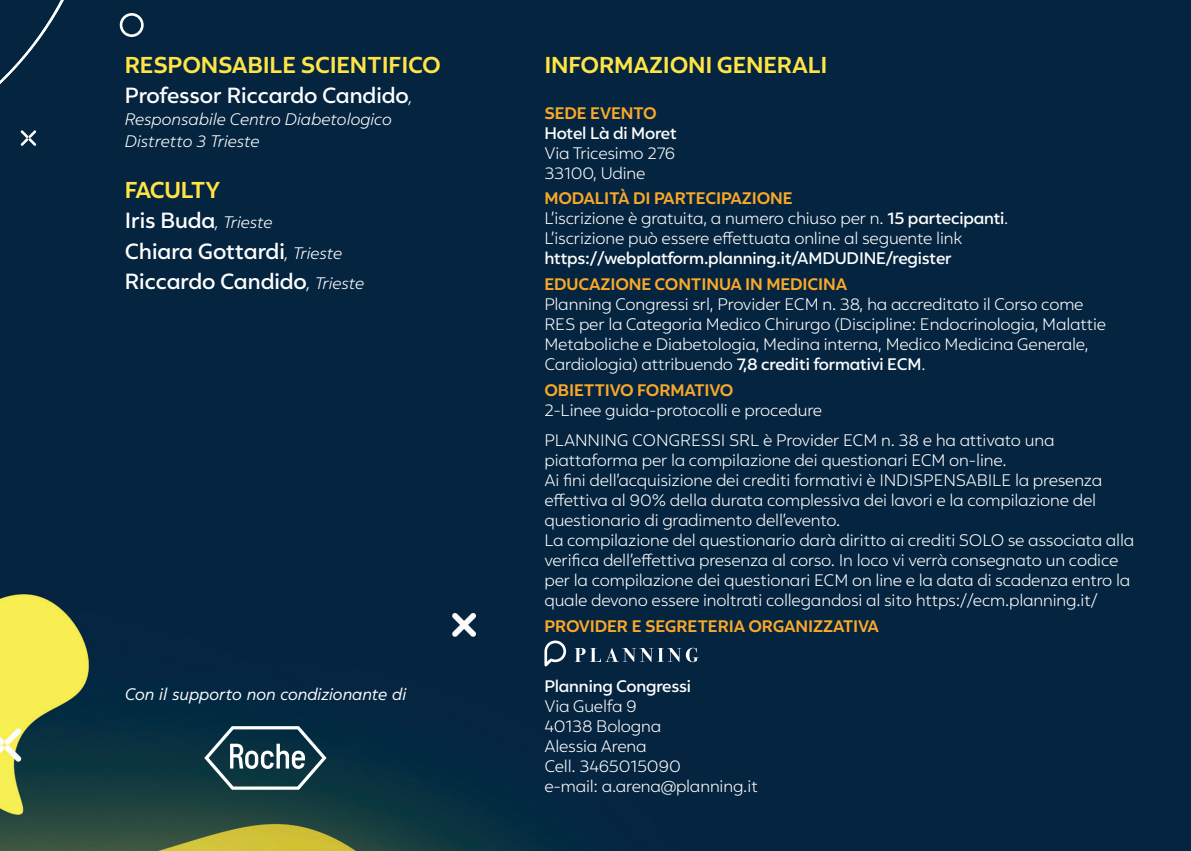
<style>
.page{position:relative;width:1191px;height:851px;background:#fff}
.page>*{position:absolute;margin:0;border:0;box-sizing:border-box;transform-origin:0 0}
.t1{font:700 22px "Rupert";letter-spacing:-.01em;color:#ffe446}
.t2{font:700 22px "Rupert";letter-spacing:-.035em;color:#ffe446}
.t3{font:500 21px/30.6px "Rupert";color:#fff}
.t4{font:300 16px/20px "Rupert";letter-spacing:-.01em;color:#fff}
.t5{font:700 16px "Rupert";letter-spacing:-.01em;color:#faa82a}
.t6{font:500 16px "Rupert";letter-spacing:-.01em;color:#fff}
.t7{font:italic 300 16px/22px "Rupert";color:#fff}
.t8{font:italic 16px "Rupert";color:#fff}
.s1{font-weight:300;font-style:italic;font-size:16px}
.s2{font-weight:700;color:#faa82a}
.s3{font-weight:500}
</style>
<div class="page">
<div style="left:0;top:0;width:1191px;height:850px;background:#04243f"></div>
<div style="left:0;top:0;width:101px;height:177px;background:#04243f"></div>
<svg style="left:120px;top:13px;width:24px;height:24px"></svg>
<svg style="left:544px;top:640px;width:22px;height:27px"></svg>
<svg style="left:574px;top:647px;width:125px;height:15px;background:#3f576c"></svg>
<svg style="left:204px;top:726px;width:122px;height:63px"></svg>
<h1 class="t1" style="left:125px;top:47px;width:318px">RESPONSABILE SCIENTIFICO</h1>
<h2 class="t3" style="left:125px;top:78px;width:289px">Professor Riccardo Candido<span class="s1">,</span></h2>
<p class="t7" style="left:125px;top:107px;width:269px">Responsabile Centro Diabetologico<br>Distretto 3 Trieste</p>
<h1 class="t2" style="left:125px;top:173px;width:97px">FACULTY</h1>
<h2 class="t3" style="left:125px;top:203px;width:241px">Iris Buda<span class="s1">, Trieste<br></span>Chiara Gottardi<span class="s1">, Trieste<br></span>Riccardo Candido<span class="s1">, Trieste</span></h2>
<p class="t8" style="left:125px;top:681px;width:283px">Con il supporto non condizionante di</p>
<h1 class="t1" style="left:544px;top:47px;width:285px">INFORMAZIONI GENERALI</h1>
<p class="t5" style="left:544px;top:100px;width:114px">SEDE EVENTO</p>
<p class="t6" style="left:544px;top:120px;width:134px">Hotel Là di Moret</p>
<p class="t4" style="left:544px;top:141px;width:132px">Via Tricesimo 276<br>33100, Udine</p>
<p class="t4" style="left:544px;top:187px;width:465px"><span class="s2">MODALITÀ DI PARTECIPAZIONE<br></span>L’iscrizione è gratuita, a numero chiuso per n. <span class="s3">15 partecipanti</span>.<br>L’iscrizione può essere effettuata online al seguente link</p>
<p class="t6" style="left:544px;top:246px;width:409px">https://webplatform.planning.it/AMDUDINE/register</p>
<p class="t5" style="left:544px;top:271px;width:304px">EDUCAZIONE CONTINUA IN MEDICINA</p>
<p class="t4" style="left:544px;top:293px;width:563px">Planning Congressi srl, Provider ECM n. 38, ha accreditato il Corso come RES per la Categoria Medico Chirurgo (Discipline: Endocrinologia, Malattie Metaboliche e Diabetologia, Medina interna, Medico Medicina Generale, Cardiologia) attribuendo <span class="s3">7,8 crediti formativi ECM</span>.</p>
<p class="t5" style="left:544px;top:377px;width:191px">OBIETTIVO FORMATIVO</p>
<p class="t4" style="left:544px;top:393px;width:511px;line-height:30px">2-Linee guida-protocolli e procedure<br>PLANNING CONGRESSI SRL è Provider ECM n. 38 e ha attivato una</p>
<p class="t4" style="left:544px;top:448px;width:591px">piattaforma per la compilazione dei questionari ECM on-line.<br>Ai fini dell’acquisizione dei crediti formativi è INDISPENSABILE la presenza effettiva al 90% della durata complessiva dei lavori e la compilazione del questionario di gradimento dell’evento.<br>La compilazione del questionario darà diritto ai crediti SOLO se associata alla verifica dell’effettiva presenza al corso. In loco vi verrà consegnato un codice per la compilazione dei questionari ECM on line e la data di scadenza entro la quale devono essere inoltrati collegandosi al sito https://ecm.planning.it/</p>
<p class="t5" style="left:544px;top:613px;width:336px">PROVIDER E SEGRETERIA ORGANIZZATIVA</p>
<p class="t6" style="left:544px;top:673px;width:148px">Planning Congressi</p>
<p class="t4" style="left:544px;top:694px;width:215px">Via Guelfa 9<br>40138 Bologna<br>Alessia Arena<br>Cell. 3465015090<br>e-mail: a.arena@planning.it</p>
</div>
